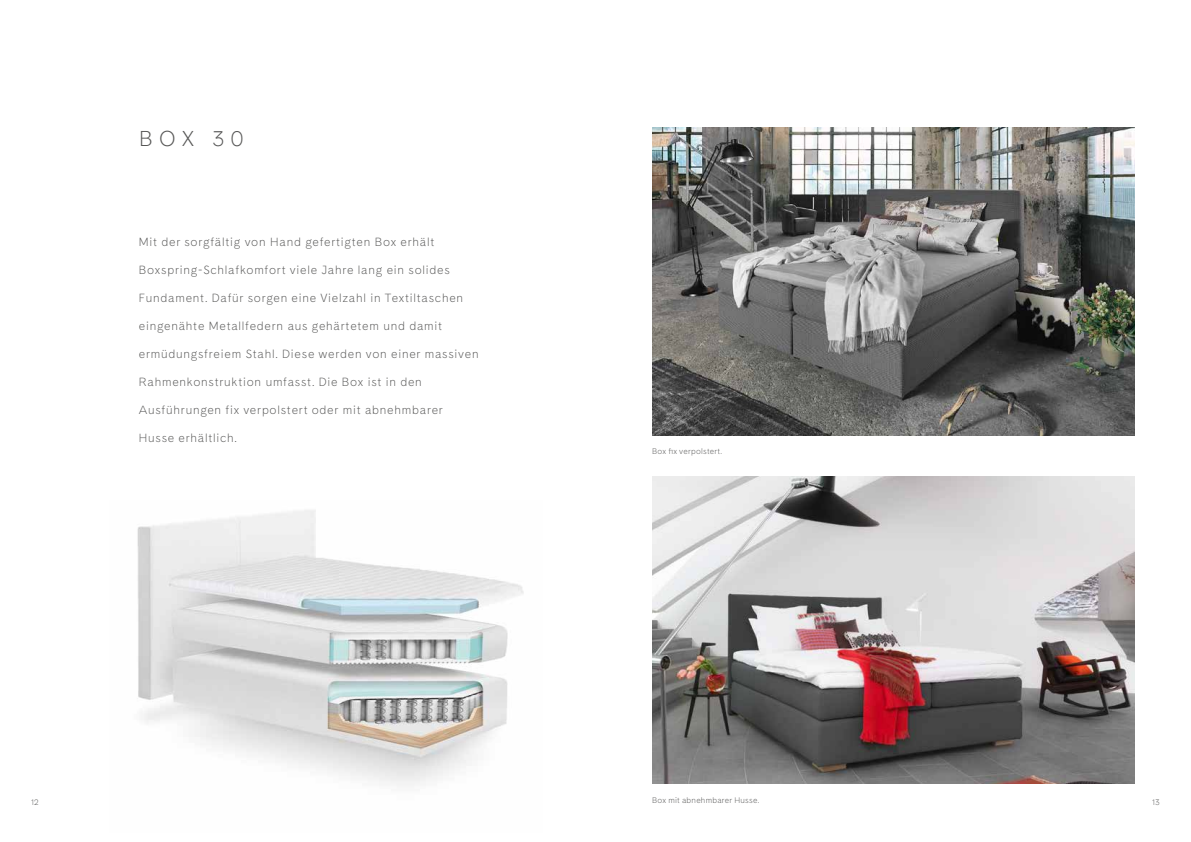
<style>
.page{position:relative;width:1191px;height:842px;background:#fff}
.page>*{position:absolute;margin:0;border:0;box-sizing:border-box;transform-origin:0 0}
.t1{font:300 20px "Cadiz";color:#565655}
.t2{font:300 11px "Cadiz";letter-spacing:.07em;color:#565655}
.t3{font:300 7.5px "Cadiz";letter-spacing:.03em;color:#565655}
</style>
<div class="page">
<img style="left:652px;top:128px;width:482px;height:307px">
<img style="left:137px;top:510px;width:387px;height:276px">
<img style="left:652px;top:476px;width:482px;height:308px">
<h1 class="t1" style="left:139px;top:125px;width:106px">BOX 30</h1>
<p class="t2" style="left:139px;top:234px;width:297px">Mit der sorgfältig von Hand gefertigten Box erhält</p>
<p class="t2" style="left:139px;top:262px;width:312px">Boxspring-Schlafkomfort viele Jahre lang ein solides</p>
<p class="t2" style="left:139px;top:290px;width:326px">Fundament. Dafür sorgen eine Vielzahl in Textiltaschen</p>
<p class="t2" style="left:139px;top:318px;width:305px">eingenähte Metallfedern aus gehärtetem und damit</p>
<p class="t2" style="left:139px;top:346px;width:341px">ermüdungsfreiem Stahl. Diese werden von einer massiven</p>
<p class="t2" style="left:139px;top:374px;width:284px">Rahmenkonstruktion umfasst. Die Box ist in den</p>
<p class="t2" style="left:139px;top:402px;width:305px">Ausführungen fix verpolstert oder mit abnehmbarer</p>
<p class="t2" style="left:139px;top:430px;width:100px">Husse erhältlich.</p>
<p class="t3" style="left:31px;top:797px;width:9px">12</p>
<p class="t3" style="left:652px;top:446px;width:72px">Box fix verpolstert.</p>
<p class="t3" style="left:652px;top:795px;width:109px">Box mit abnehmbarer Husse.</p>
<p class="t3" style="left:1152px;top:797px;width:9px">13</p>
</div>
